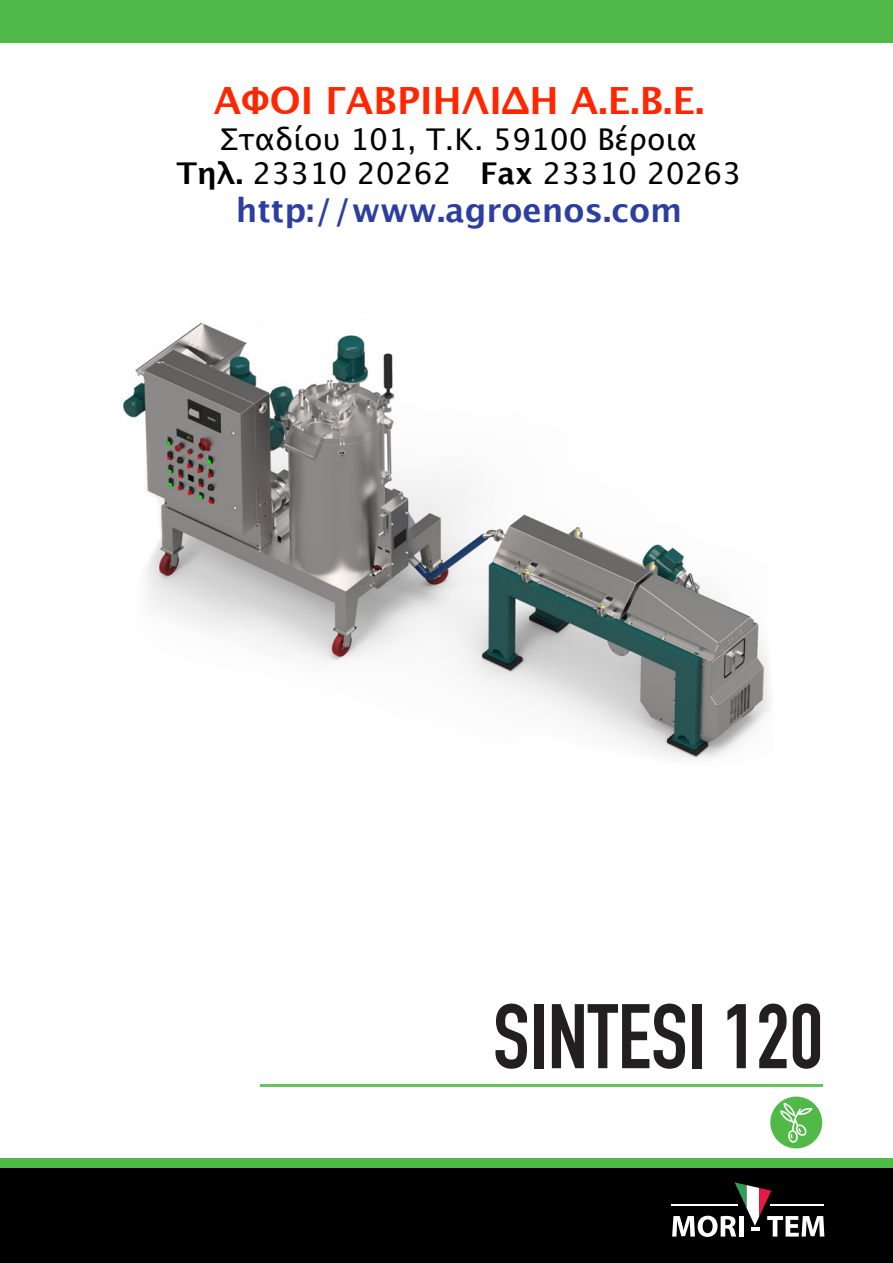
<style>
.page{position:relative;width:893px;height:1263px;background:#fff}
.page>*{position:absolute;margin:0;border:0;box-sizing:border-box;transform-origin:0 0}
.t1{font:700 90px "DIN Condensed";color:#231f20}
.t2{font:700 37.5px "Lucida Grande";color:#ff2600}
.t3{font:700 33px "Lucida Grande";color:#2c3fa0}
.t4{font:30px/34.5px "Lucida Grande";color:#000;text-align:center}
.s1{font-weight:700}
</style>
<div class="page">
<hr style="left:261px;top:1084px;width:562px;height:3px;background:#51b948">
<div style="left:0;top:1168px;width:893px;height:95px;background:#000"></div>
<svg style="left:672px;top:1182px;width:152px;height:55px"></svg>
<hr style="left:671px;top:1204px;width:67px;height:2px;background:#fff">
<hr style="left:770px;top:1204px;width:54px;height:2px;background:#fff">
<div style="left:0;top:0;width:893px;height:42px;background:#51b948"></div>
<div style="left:0;top:1158px;width:893px;height:10px;background:#51b948"></div>
<div style="left:770px;top:1096px;width:52px;height:52px;background:#51b948;border-radius:50%"></div>
<svg style="left:780px;top:1103px;width:32px;height:40px"></svg>
<img style="left:123px;top:322px;width:647px;height:437px">
<p class="t2" style="left:214px;top:77px;width:492px">ΑΦΟΙ ΓΑΒΡΙΗΛΙΔΗ Α.Ε.Β.Ε.</p>
<p class="t4" style="left:176px;top:121px;width:567px">Σταδίου 101, Τ.Κ. 59100 Βέροια<br><span class="s1">Τηλ.</span> 23310 20262 <span class="s1">Fax</span> 23310 20263</p>
<p class="t3" style="left:236px;top:190px;width:448px">http://www.agroenos.com</p>
<h1 class="t1" style="left:493px;top:984px;width:332px">SINTESI 120</h1>
</div>
